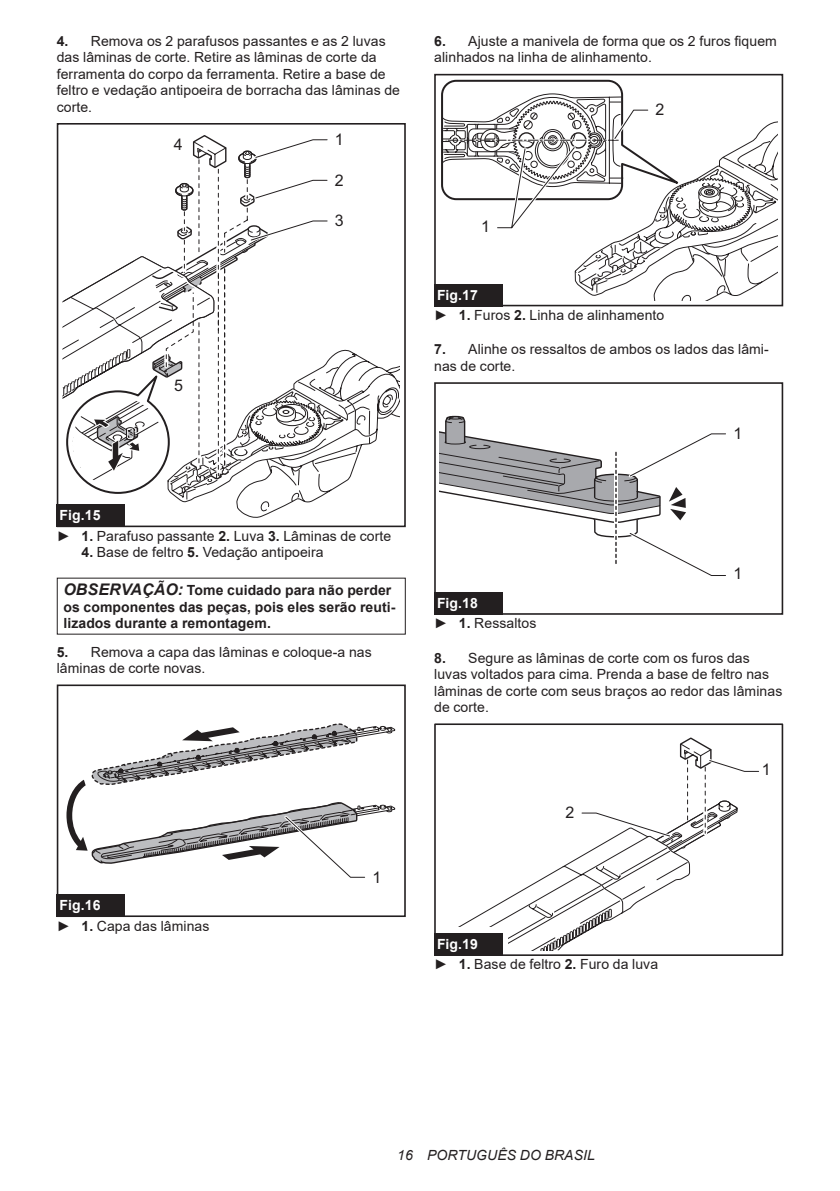
<style>
.page{position:relative;width:840px;height:1191px;background:#fff}
.page>*{position:absolute;margin:0;border:0;box-sizing:border-box;transform-origin:0 0}
.t1{font:16px "Arial";color:#231f20}
.t2{font:14px/16.4px "Arial";letter-spacing:.005em;color:#231f20}
.t3{font:700 14px/16.4px "Arial";letter-spacing:.005em;color:#231f20}
.t4{font:italic 14px "Arial";letter-spacing:.005em;color:#231f20}
.s1{font-weight:700}
.s2{font-weight:700;color:#fff}
.s3{font-style:italic;font-size:16px}
</style>
<div class="page">
<div style="left:57px;top:123px;width:348px;height:404px;border:2px solid #231f20"></div>
<svg style="left:62px;top:135px;width:337px;height:392px"></svg>
<div style="left:57px;top:504px;width:68px;height:23px;background:#231f20"></div>
<div style="left:57px;top:684px;width:348px;height:233px;border:2px solid #231f20"></div>
<svg style="left:66px;top:723px;width:329px;height:155px"></svg>
<div style="left:57px;top:894px;width:68px;height:23px;background:#231f20"></div>
<div style="left:434px;top:74px;width:348px;height:232px;border:2px solid #231f20"></div>
<svg style="left:436px;top:75px;width:340px;height:225px"></svg>
<div style="left:434px;top:284px;width:68px;height:22px;background:#231f20"></div>
<div style="left:434px;top:382px;width:348px;height:233px;border:2px solid #231f20"></div>
<svg style="left:439px;top:415px;width:287px;height:161px"></svg>
<div style="left:434px;top:592px;width:68px;height:23px;background:#231f20"></div>
<div style="left:434px;top:723px;width:348px;height:233px;border:2px solid #231f20"></div>
<svg style="left:458px;top:737px;width:301px;height:213px"></svg>
<div style="left:434px;top:933px;width:68px;height:23px;background:#231f20"></div>
<p class="t2" style="left:57px;top:33px;width:344px"><span class="s1">4.</span> Remova os 2 parafusos passantes e as 2 luvas das lâminas de corte. Retire as lâminas de corte da ferramenta do corpo da ferramenta. Retire a base de feltro e vedação antipoeira de borracha das lâminas de corte.</p>
<p class="t1" style="left:335px;top:128px;width:10px">1</p>
<p class="t1" style="left:335px;top:169px;width:10px">2</p>
<p class="t1" style="left:335px;top:210px;width:10px">3</p>
<p class="t1" style="left:174px;top:133px;width:10px">4</p>
<p class="t1" style="left:174px;top:375px;width:10px">5</p>
<p class="t2" style="left:57px;top:505px;width:336px;line-height:20.2px"><span class="s2">Fig.15<br></span>► <span class="s1">1.</span> Parafuso passante <span class="s1">2.</span> Luva <span class="s1">3.</span> Lâminas de corte</p>
<p class="t2" style="left:81px;top:544px;width:243px"><span class="s1">4.</span> Base de feltro <span class="s1">5.</span> Vedação antipoeira</p>
<p class="t3" style="left:63px;top:582px;width:333px"><span class="s3">OBSERVAÇÃO:</span> Tome cuidado para não perder os componentes das peças, pois eles serão reuti&shy;lizados durante a remontagem.</p>
<p class="t2" style="left:57px;top:643px;width:316px"><span class="s1">5.</span> Remova a capa das lâminas e coloque-a nas lâminas de corte novas.</p>
<p class="t2" style="left:57px;top:895px;width:154px;line-height:20.2px"><span class="s2">Fig.16<br></span>► <span class="s1">1.</span> Capa das lâminas</p>
<p class="t1" style="left:372px;top:866px;width:10px">1</p>
<p class="t2" style="left:434px;top:33px;width:344px"><span class="s1">6.</span> Ajuste a manivela de forma que os 2 furos fiquem alinhados na linha de alinhamento.</p>
<p class="t1" style="left:481px;top:215px;width:10px">1</p>
<p class="t1" style="left:655px;top:99px;width:10px">2</p>
<p class="t2" style="left:434px;top:284px;width:231px;line-height:20.2px"><span class="s2">Fig.17<br></span>► <span class="s1">1.</span> Furos <span class="s1">2.</span> Linha de alinhamento</p>
<p class="t2" style="left:434px;top:341px;width:336px"><span class="s1">7.</span> Alinhe os ressaltos de ambos os lados das lâmi&shy;nas de corte.</p>
<p class="t1" style="left:733px;top:422px;width:10px">1</p>
<p class="t1" style="left:733px;top:562px;width:10px">1</p>
<p class="t2" style="left:434px;top:593px;width:104px;line-height:20.2px"><span class="s2">Fig.18<br></span>► <span class="s1">1.</span> Ressaltos</p>
<p class="t2" style="left:434px;top:649px;width:349px"><span class="s1">8.</span> Segure as lâminas de corte com os furos das luvas voltados para cima. Prenda a base de feltro nas lâminas de corte com seus braços ao redor das lâminas de corte.</p>
<p class="t1" style="left:565px;top:801px;width:10px">2</p>
<p class="t2" style="left:434px;top:934px;width:225px;line-height:20.2px"><span class="s2">Fig.19<br></span>► <span class="s1">1.</span> Base de feltro <span class="s1">2.</span> Furo da luva</p>
<p class="t1" style="left:761px;top:758px;width:10px">1</p>
<p class="t4" style="left:397px;top:1146px;width:199px">16 PORTUGUÊS DO BRASIL</p>
</div>
